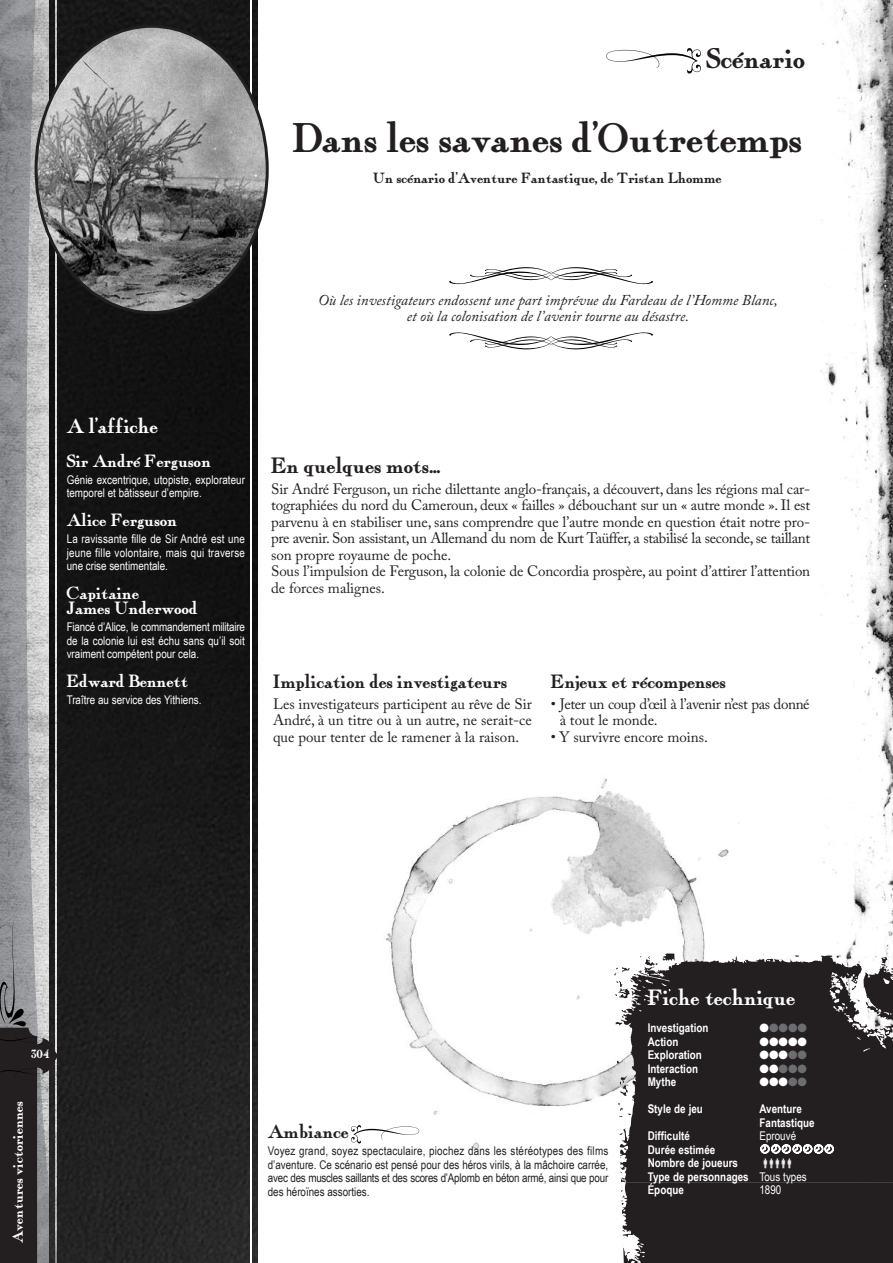
<style>
.page{position:relative;width:893px;height:1263px;background:#fff}
.page>*{position:absolute;margin:0;border:0;box-sizing:border-box;transform-origin:0 0}
.t1{font:42px "Fairfax Station";color:#231f20}
.t2{font:28.95px "Fairfax Station";color:#231f20}
.t3{font:22.5px "Fairfax Station";color:#231f20}
.t4{font:22.5px "Fairfax Station";color:#fff}
.t5{font:21px "Fairfax Station";color:#fff}
.t6{font:19.5px "Fairfax Station";color:#231f20}
.t7{font:18px/15px "Fairfax Station";color:#fff}
.t8{font:15px/16.5px "Adobe Caslon Pro";letter-spacing:-.01em;color:#231f20}
.t9{font:italic 15px/16.5px "Adobe Caslon Pro";color:#231f20;text-align:center}
.t10{font:15px "Fairfax Station";color:#231f20}
.t11{font:15px "Fairfax Station";color:#fff}
.t12{font:12px/13.5px "Arial Narrow";color:#fff;text-align:justify}
.t13{font:12px/13.5px "Arial Narrow";letter-spacing:-.02em;color:#231f20;text-align:justify}
.t14{font:700 12px/13.5px "Arial Narrow";color:#fff}
.t15{font:12px "Zapf Dingbats ITC";color:#fff}
.t16{font:12px "Fairfax Station";color:#fff}
.s1{color:#6c6d70}
.s2{font-weight:400}
</style>
<div class="page">
<img style="left:385px;top:778px;width:354px;height:372px">
<img style="left:821px;top:0;width:72px;height:953px">
<img style="left:0;top:0;width:57px;height:922px">
<img style="left:57px;top:0;width:193px;height:1263px">
<img style="left:253px;top:0;width:5px;height:1263px">
<img style="left:49px;top:0;width:5px;height:922px">
<svg style="left:614px;top:953px;width:279px;height:229px;background:#3f3c3d"></svg>
<div style="left:621px;top:1182px;width:272px;height:81px;background:#231f20"></div>
<svg style="left:35px;top:25px;width:234px;height:289px;background:#7a7a7a"></svg>
<svg style="left:606px;top:48px;width:95px;height:26px"></svg>
<svg style="left:351px;top:1125px;width:68px;height:18px"></svg>
<svg style="left:449px;top:267px;width:204px;height:17px"></svg>
<svg style="left:449px;top:332px;width:204px;height:17px"></svg>
<svg style="left:0;top:922px;width:60px;height:341px;background:#5c5a5c"></svg>
<div style="left:761px;top:1144px;width:72px;height:24px;background:#231f20"></div>
<p class="t2" style="left:707px;top:43px;width:100px">Scénario</p>
<p class="t1" style="left:293px;top:115px;width:511px">Dans les savanes d’Outretemps</p>
<p class="t10" style="left:373px;top:169px;width:350px">Un scénario d’Aventure Fantastique, de Tristan Lhomme</p>
<p class="t9" style="left:318px;top:294px;width:461px">Où les investigateurs endossent une part imprévue du Fardeau de l’Homme Blanc, et où la colonisation de l’avenir tourne au désastre.</p>
<p class="t5" style="left:67px;top:415px;width:93px">A l’affiche</p>
<p class="t7" style="left:67px;top:453px;width:146px">Sir André Ferguson</p>
<p class="t12" style="left:67px;top:473px;width:180px">Génie excentrique, utopiste, explorateur temporel et bâtisseur d’empire.</p>
<p class="t7" style="left:67px;top:512px;width:112px">Alice Ferguson</p>
<p class="t12" style="left:67px;top:532px;width:180px">La ravissante fille de Sir André est une jeune fille volontaire, mais qui traverse une crise sentimentale.</p>
<p class="t7" style="left:67px;top:585px;width:133px">Capitaine<br>James Underwood</p>
<p class="t12" style="left:67px;top:620px;width:180px">Fiancé d’Alice, le commandement militaire de la colonie lui est échu sans qu’il soit vraiment compétent pour cela.</p>
<p class="t7" style="left:67px;top:673px;width:123px">Edward Bennett</p>
<p class="t12" style="left:67px;top:693px;width:136px">Traître au service des Yithiens.</p>
<p class="t3" style="left:271px;top:453px;width:171px">En quelques mots…</p>
<p class="t8" style="left:271px;top:482px;width:541px">Sir André Ferguson, un riche dilettante anglo-français, a découvert, dans les régions mal car&shy;tographiées du nord du Cameroun, deux « failles » débouchant sur un « autre monde ». Il est parvenu à en stabiliser une, sans comprendre que l’autre monde en question était notre pro&shy;pre avenir. Son assistant, un Allemand du nom de Kurt Taüffer, a stabilisé la seconde, se taillant son propre royaume de poche.<br>Sous l’impulsion de Ferguson, la colonie de Concordia prospère, au point d’attirer l’attention de forces malignes.</p>
<p class="t6" style="left:273px;top:671px;width:236px">Implication des investigateurs</p>
<p class="t8" style="left:273px;top:697px;width:260px;text-align:justify">Les investigateurs participent au rêve de Sir André, à un titre ou à un autre, ne serait-ce que pour tenter de le ramener à la raison.</p>
<p class="t6" style="left:551px;top:671px;width:177px">Enjeux et récompenses</p>
<p class="t8" style="left:560px;top:697px;width:251px;text-indent:-9px">• Jeter un coup d’œil à l’avenir n’est pas donné à tout le monde.</p>
<p class="t8" style="left:551px;top:730px;width:159px">• Y survivre encore moins.</p>
<p class="t16" style="left:31px;top:1047px;width:20px">304</p>
<p class="t11" style="left:9px;top:1243px;width:143px;rotate:-90deg">Aventures victoriennes</p>
<p class="t6" style="left:268px;top:1120px;width:83px">Ambiance</p>
<p class="t13" style="left:268px;top:1144px;width:342px">Voyez grand, soyez spectaculaire, piochez dans les stéréotypes des films d’aventure. Ce scénario est pensé pour des héros virils, à la mâchoire carrée, avec des muscles saillants et des scores d’Aplomb en béton armé, ainsi que pour des héroïnes assorties.</p>
<p class="t4" style="left:648px;top:985px;width:149px">Fiche technique</p>
<p class="t14" style="left:648px;top:1021px;width:62px">Investigation</p>
<p class="t15" style="left:759px;top:1022px;width:49px">●<span class="s1">●●●●</span></p>
<p class="t14" style="left:648px;top:1034px;width:32px">Action</p>
<p class="t15" style="left:759px;top:1036px;width:49px">●●●●●</p>
<p class="t14" style="left:648px;top:1048px;width:56px">Exploration</p>
<p class="t15" style="left:759px;top:1049px;width:49px">●●●<span class="s1">●●</span></p>
<p class="t14" style="left:648px;top:1061px;width:52px">Interaction</p>
<p class="t15" style="left:759px;top:1063px;width:49px">●●<span class="s1">●●●</span></p>
<p class="t14" style="left:648px;top:1075px;width:30px">Mythe</p>
<p class="t15" style="left:759px;top:1076px;width:49px">●●●<span class="s1">●●</span></p>
<p class="t14" style="left:648px;top:1102px;width:57px">Style de jeu</p>
<p class="t14" style="left:759px;top:1102px;width:57px">Aventure<br>Fantastique</p>
<p class="t14" style="left:648px;top:1129px;width:44px">Difficulté</p>
<p class="t12" style="left:759px;top:1129px;width:38px">Eprouvé</p>
<p class="t14" style="left:648px;top:1142px;width:161px">Durée estimée<br>Nombre de joueurs<br>Type de personnages <span class="s2">Tous types<br></span>Époque</p>
<p class="t12" style="left:759px;top:1183px;width:23px">1890</p>
</div>
